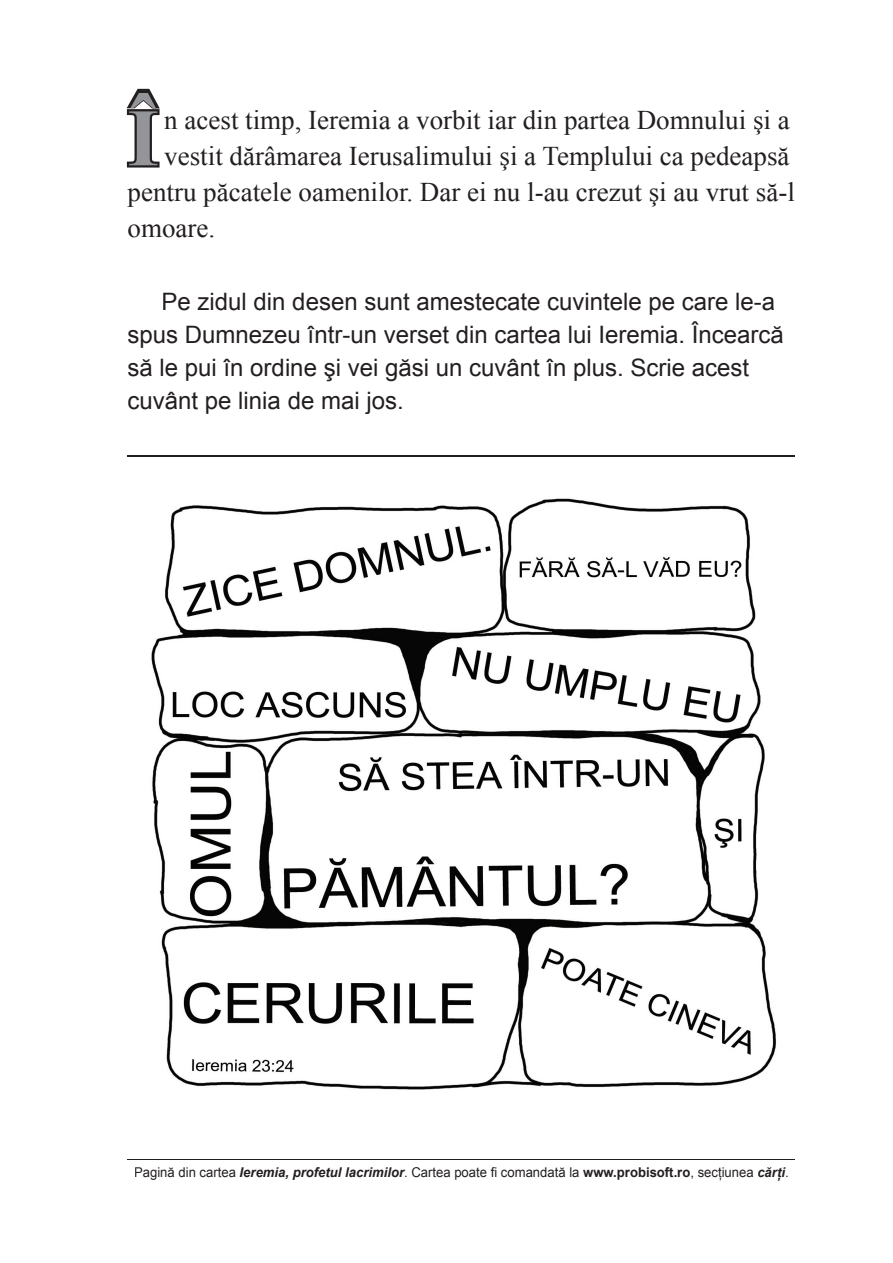
<style>
.page{position:relative;width:893px;height:1263px;background:#fff}
.page>*{position:absolute;margin:0;border:0;box-sizing:border-box;transform-origin:0 0}
.t1{font:700 81.3px "Times New Roman";color:#939598}
.t2{font:27px "Times New Roman";color:#231f20}
.t3{font:24px/33px "Arial";color:#231f20}
.t4{font:13.5px "Arial";color:#231f20}
.s1{font-weight:700;font-style:italic}
.s2{font-weight:700}
</style>
<div class="page">
<svg style="left:127px;top:89px;width:33px;height:79px"></svg>
<img style="left:151px;top:498px;width:625px;height:592px">
<hr style="left:128px;top:455px;width:667px;height:2px;background:#231f20">
<hr style="left:128px;top:1159px;width:667px;height:1px;background:#231f20">
<h1 class="t1" style="left:128px;top:82px;width:33px">Î</h1>
<p class="t2" style="left:164px;top:102px;width:627px">n acest timp, Ieremia a vorbit iar din partea Domnului şi a</p>
<p class="t2" style="left:164px;top:138px;width:627px">vestit dărâmarea Ierusalimului şi a Templului ca pedeapsă</p>
<p class="t2" style="left:128px;top:174px;width:669px">pentru păcatele oamenilor. Dar ei nu l-au crezut şi au vrut să-l</p>
<p class="t2" style="left:128px;top:210px;width:89px">omoare.</p>
<p class="t3" style="left:128px;top:285px;width:658px;text-indent:34px">Pe zidul din desen sunt amestecate cuvintele pe care le-a spus Dumnezeu într-un verset din cartea lui Ieremia. Încearcă să le pui în ordine şi vei găsi un cuvânt în plus. Scrie acest cuvânt pe linia de mai jos.</p>
<p class="t4" style="left:134px;top:1163px;width:656px">Pagină din cartea <span class="s1">Ieremia, profetul lacrimilor</span>. Cartea poate fi comandată la <span class="s2">www.probisoft.ro</span>, secţiunea <span class="s1">cărţi</span>.</p>
</div>
